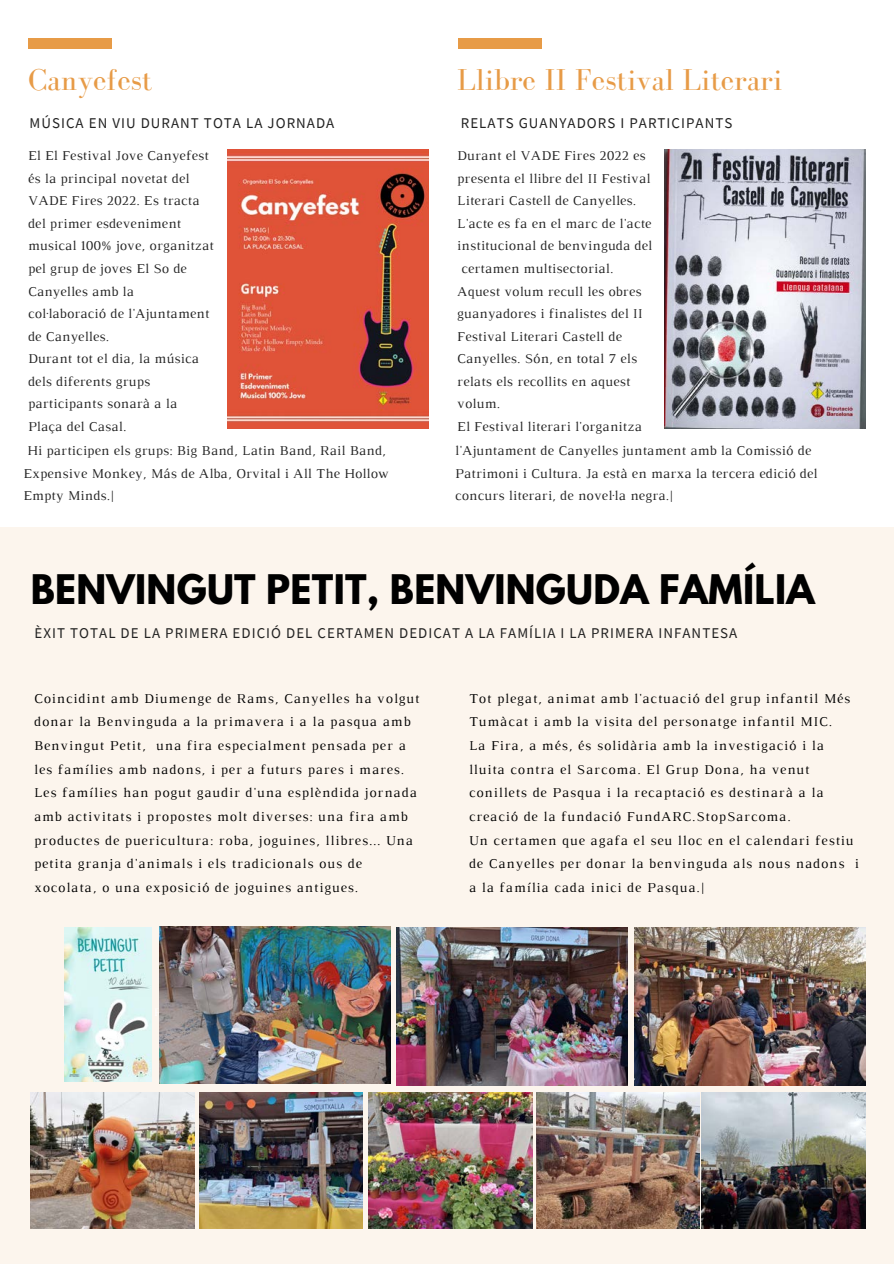
<style>
.page{position:relative;width:894px;height:1264px;background:#fff}
.page>*{position:absolute;margin:0;border:0;box-sizing:border-box;transform-origin:0 0}
.t1{font:700 36.15px "League Spartan";letter-spacing:.01em;color:#000}
.t2{font:31.05px "Bodoni FLF";color:#e79b47}
.t3{font:14.85px "Source Sans Pro";letter-spacing:.07em;color:#222}
.t4{font:13.8px/22.5px "Luthier";letter-spacing:.02em;color:#222}
.t5{font:13.8px/23.7px "Luthier";letter-spacing:.07em;color:#000}
</style>
<div class="page">
<div style="left:0;top:527px;width:893px;height:736px;background:#fcf5ed"></div>
<img style="left:396px;top:927px;width:231px;height:158px">
<img style="left:31px;top:1092px;width:163px;height:136px">
<img style="left:199px;top:1092px;width:163px;height:136px">
<img style="left:368px;top:1092px;width:164px;height:136px">
<img style="left:536px;top:1092px;width:163px;height:136px">
<img style="left:701px;top:1092px;width:163px;height:136px">
<img style="left:634px;top:927px;width:230px;height:158px">
<img style="left:159px;top:926px;width:231px;height:157px">
<img style="left:65px;top:927px;width:87px;height:154px">
<div style="left:28px;top:38px;width:83px;height:10px;background:#e79b47"></div>
<div style="left:458px;top:38px;width:83px;height:10px;background:#e79b47"></div>
<img style="left:664px;top:149px;width:201px;height:279px">
<img style="left:227px;top:149px;width:201px;height:279px">
<p class="t2" style="left:28px;top:63px;width:126px">Canyefest</p>
<p class="t2" style="left:457px;top:63px;width:326px">Llibre II Festival Literari</p>
<p class="t3" style="left:30px;top:113px;width:306px">MÚSICA EN VIU DURANT TOTA LA JORNADA</p>
<p class="t3" style="left:460px;top:113px;width:273px">RELATS GUANYADORS I PARTICIPANTS</p>
<p class="t4" style="left:457px;top:146px;width:195px">Durant el VADE Fires 2022 es presenta el llibre del II Festival<br>Literari Castell de Canyelles.</p>
<p class="t4" style="left:457px;top:213px;width:196px;text-align:justify">L'acte es fa en el marc de l'acte institucional de benvinguda del certamen multisectorial.</p>
<p class="t4" style="left:457px;top:281px;width:187px">Aquest volum recull les obres guanyadores i finalistes del II<br>Festival Literari Castell de<br>Canyelles. Són, en total 7 els relats els recollits en aquest volum.</p>
<p class="t4" style="left:457px;top:416px;width:186px">El Festival literari l'organitza</p>
<p class="t4" style="left:28px;top:146px;width:187px">El El Festival Jove Canyefest és la principal novetat del<br>VADE Fires 2022. Es tracta del primer esdeveniment musical 100% jove, organitzat pel grup de joves El So de<br>Canyelles amb la col·laboració de l'Ajuntament de Canyelles.</p>
<p class="t4" style="left:28px;top:348px;width:172px">Durant tot el dia, la música dels diferents grups participants sonarà a la<br>Plaça del Casal.</p>
<p class="t4" style="left:23px;top:440px;width:366px">Hi participen els grups: Big Band, Latin Band, Rail Band,<br>Expensive Monkey, Más de Alba, Orvital i All The Hollow<br>Empty Minds.|</p>
<p class="t4" style="left:455px;top:440px;width:364px">l'Ajuntament de Canyelles juntament amb la Comissió de<br>Patrimoni i Cultura. Ja està en marxa la tercera edició del concurs literari, de novel·la negra.|</p>
<p class="t1" style="left:31px;top:571px;width:785px">BENVINGUT PETIT, BENVINGUDA FAMÍLIA</p>
<p class="t3" style="left:35px;top:623px;width:704px">ÈXIT TOTAL DE LA PRIMERA EDICIÓ DEL CERTAMEN DEDICAT A LA FAMÍLIA I LA PRIMERA INFANTESA</p>
<p class="t5" style="left:34px;top:687px;width:387px">Coincidint amb Diumenge de Rams, Canyelles ha volgut donar la Benvinguda a la primavera i a la pasqua amb Benvingut Petit, una fira especialment pensada per a les famílies amb nadons, i per a futurs pares i mares.</p>
<p class="t5" style="left:34px;top:782px;width:384px">Les famílies han pogut gaudir d'una esplèndida jornada amb activitats i propostes molt diverses: una fira amb productes de puericultura: roba, joguines, llibres... Una petita granja d'animals i els tradicionals ous de xocolata, o una exposició de joguines antigues.</p>
<p class="t5" style="left:469px;top:687px;width:382px">Tot plegat, animat amb l'actuació del grup infantil Més<br>Tumàcat i amb la visita del personatge infantil MIC.</p>
<p class="t5" style="left:469px;top:734px;width:356px">La Fira, a més, és solidària amb la investigació i la lluita contra el Sarcoma. El Grup Dona, ha venut conillets de Pasqua i la recaptació es destinarà a la creació de la fundació FundARC.StopSarcoma.</p>
<p class="t5" style="left:469px;top:829px;width:391px">Un certamen que agafa el seu lloc en el calendari festiu de Canyelles per donar la benvinguda als nous nadons i a la família cada inici de Pasqua.|</p>
</div>
